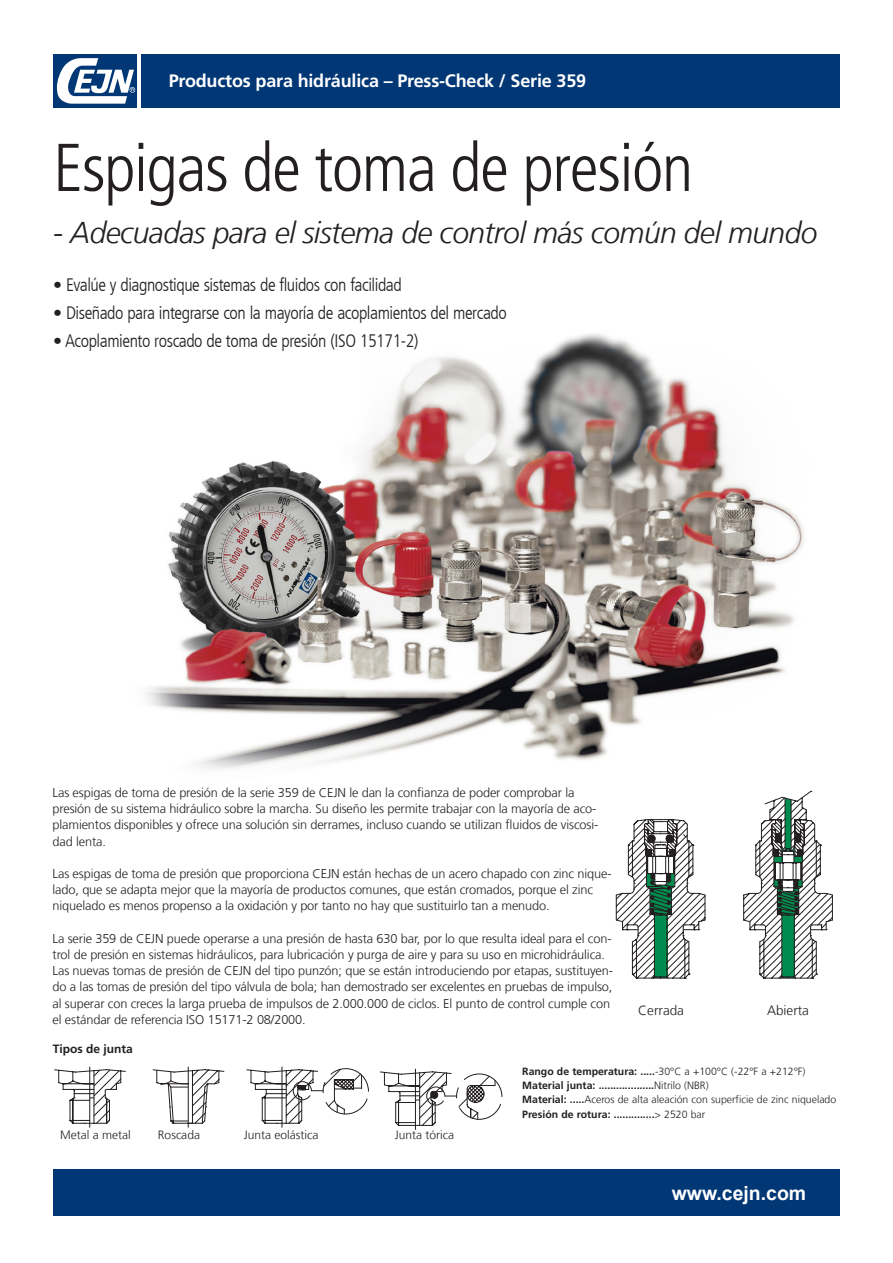
<style>
.page{position:relative;width:893px;height:1263px;background:#fff}
.page>*{position:absolute;margin:0;border:0;box-sizing:border-box;transform-origin:0 0}
.t1{font:300 condensed 67.5px "Frutiger LT Com";letter-spacing:-.02em;color:#231f20}
.t2{font:italic 300 30px "Frutiger LT Com";letter-spacing:-.02em;color:#231f20}
.t3{font:700 19.5px "Arial";color:#fff}
.Bullet_Points_GRP{font:300 condensed 18px "Frutiger LT Com";letter-spacing:-.025em;color:#231f20}
.Text_Main{font:700 18px "Frutiger LT Com";letter-spacing:-.01em;color:#fff}
.t4{font:300 13.5px "Frutiger LT Com";color:#231f20}
.t5{font:300 12.75px/16.2px "Frutiger LT Com";letter-spacing:-.01em;color:#231f20}
.t6{font:300 12px "Frutiger LT Com";color:#231f20}
.t7{font:700 12px "Frutiger LT Com";color:#231f20}
.Tech_data{font:300 10.5px "Frutiger LT Com";color:#231f20}
.Tech_data-2{font:700 10.5px "Frutiger LT Com";color:#231f20}
.s1{font-weight:700}
.s2{font-weight:300}
</style>
<div class="page">
<img style="left:146px;top:334px;width:658px;height:436px">
<svg style="left:743px;top:790px;width:90px;height:189px"></svg>
<svg style="left:615px;top:819px;width:91px;height:160px"></svg>
<svg style="left:54px;top:1067px;width:442px;height:62px"></svg>
<svg style="left:53px;top:54px;width:84px;height:54px"></svg>
<div style="left:141px;top:54px;width:699px;height:54px;background:#013775"></div>
<div style="left:53px;top:1169px;width:787px;height:47px;background:#013775"></div>
<p class="Text_Main" style="left:169px;top:70px;width:419px">Productos para hidráulica – Press-Check / Serie 359</p>
<p class="t1" style="left:53px;top:129px;width:642px">Espigas de toma de presión</p>
<p class="t2" style="left:53px;top:215px;width:766px">- Adecuadas para el sistema de control más común del mundo</p>
<p class="Bullet_Points_GRP" style="left:53px;top:274px;width:350px">• Evalúe y diagnostique sistemas de fluidos con facilidad</p>
<p class="Bullet_Points_GRP" style="left:53px;top:303px;width:455px">• Diseñado para integrarse con la mayoría de acoplamientos del mercado</p>
<p class="Bullet_Points_GRP" style="left:53px;top:331px;width:367px">• Acoplamiento roscado de toma de presión (ISO 15171-2)</p>
<p class="t5" style="left:53px;top:784px;width:547px">Las espigas de toma de presión de la serie 359 de CEJN le dan la confianza de poder comprobar la presión de su sistema hidráulico sobre la marcha. Su diseño les permite trabajar con la mayoría de aco&shy;plamientos disponibles y ofrece una solución sin derrames, incluso cuando se utilizan fluidos de viscosi&shy;dad lenta.</p>
<p class="t5" style="left:53px;top:865px;width:560px">Las espigas de toma de presión que proporciona CEJN están hechas de un acero chapado con zinc nique&shy;lado, que se adapta mejor que la mayoría de productos comunes, que están cromados, porque el zinc niquelado es menos propenso a la oxidación y por tanto no hay que sustituirlo tan a menudo.</p>
<p class="t5" style="left:53px;top:930px;width:562px">La serie 359 de CEJN puede operarse a una presión de hasta 630 bar, por lo que resulta ideal para el con&shy;trol de presión en sistemas hidráulicos, para lubricación y purga de aire y para su uso en microhidráulica.<br>Las nuevas tomas de presión de CEJN del tipo punzón; que se están introduciendo por etapas, sustituyen&shy;do a las tomas de presión del tipo válvula de bola; han demostrado ser excelentes en pruebas de impulso, al superar con creces la larga prueba de impulsos de 2.000.000 de ciclos. El punto de control cumple con el estándar de referencia ISO 15171-2 08/2000.</p>
<p class="t7" style="left:53px;top:1042px;width:82px">Tipos de junta</p>
<p class="t4" style="left:638px;top:1002px;width:47px">Cerrada</p>
<p class="t4" style="left:767px;top:1002px;width:43px">Abierta</p>
<p class="t6" style="left:60px;top:1128px;width:72px">Metal a metal</p>
<p class="t6" style="left:158px;top:1128px;width:44px">Roscada</p>
<p class="t6" style="left:244px;top:1128px;width:76px">Junta eolástica</p>
<p class="t6" style="left:395px;top:1128px;width:61px">Junta tórica</p>
<p class="Tech_data" style="left:522px;top:1065px;width:285px"><span class="s1">Rango de temperatura: .....</span>-30°C a +100°C (-22°F a +212°F)</p>
<p class="Tech_data-2" style="left:522px;top:1079px;width:188px">Material junta: ...................<span class="s2">Nitrilo (NBR)</span></p>
<p class="Tech_data" style="left:522px;top:1094px;width:316px"><span class="s1">Material: .....</span>Aceros de alta aleación con superficie de zinc niquelado</p>
<p class="Tech_data-2" style="left:522px;top:1108px;width:185px">Presión de rotura: ..............<span class="s2">&gt; 2520 bar</span></p>
<h3 class="t3" style="left:672px;top:1179px;width:136px">www.cejn.com</h3>
</div>
